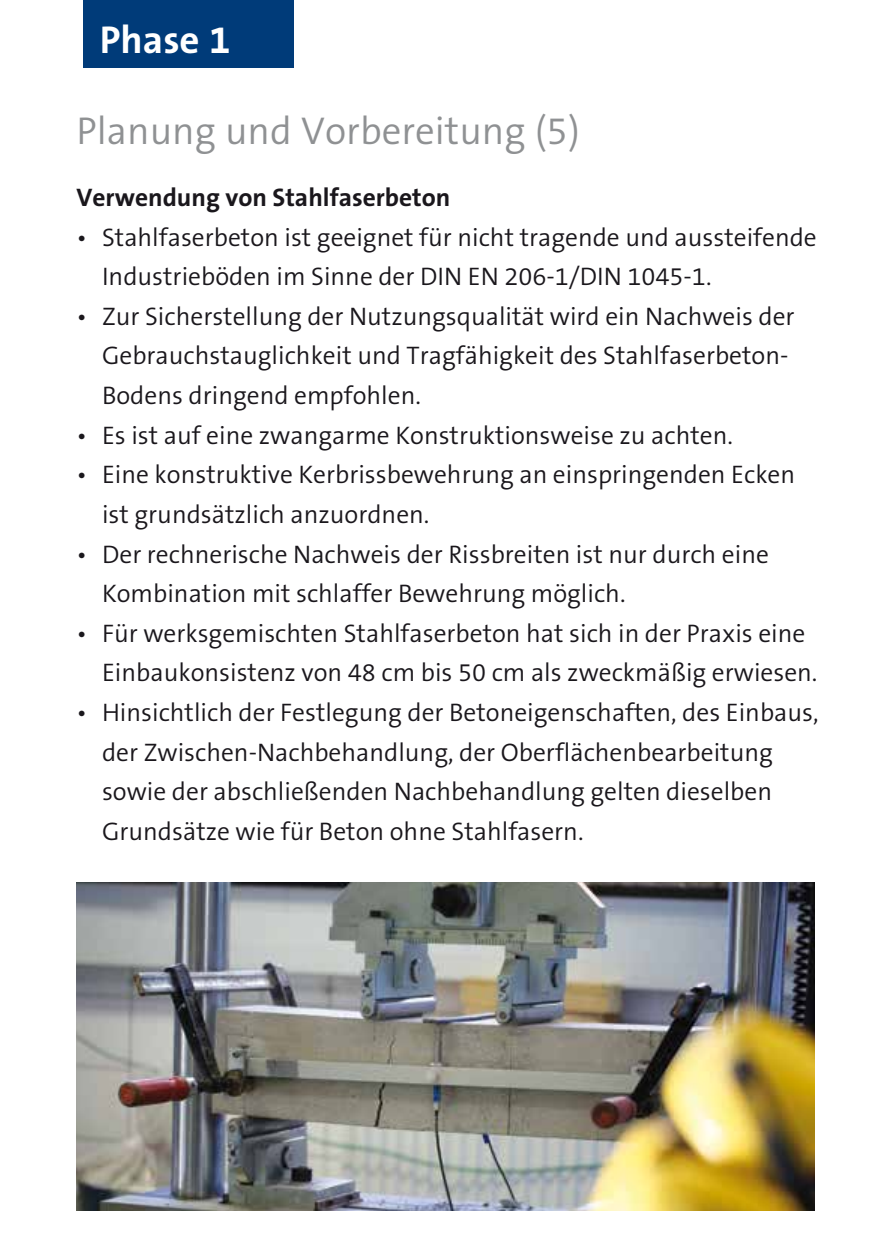
<style>
.page{position:relative;width:893px;height:1259px;background:#fff}
.page>*{position:absolute;margin:0;border:0;box-sizing:border-box;transform-origin:0 0}
._01_main_heading{font:300 39px "The Sans B4";color:#8f9193}
._01_main_heading-2{font:700 39px "The Sans B7";color:#fff}
.Lauftext_A6{font:300 25.5px/39.6px "The Sans B4";color:#1a171c}
.Lauftext_A6-2{font:700 25.5px "The Sans B7";color:#1a171c}
</style>
<div class="page">
<hr style="left:892px;top:310px;width:1px;height:949px;background:#003b79">
<div style="left:83px;top:0;width:210px;height:68px;background:#003b79"></div>
<img style="left:77px;top:882px;width:737px;height:328px">
<p class="_01_main_heading-2" style="left:100px;top:19px;width:132px">Phase 1</p>
<p class="_01_main_heading" style="left:77px;top:110px;width:505px">Planung und Vorbereitung (5)</p>
<p class="Lauftext_A6-2" style="left:77px;top:184px;width:375px">Verwendung von Stahlfaserbeton</p>
<p class="Lauftext_A6" style="left:102px;top:218px;width:716px;text-indent:-26px">• Stahlfaserbeton ist geeignet für nicht tragende und aussteifende<br>Industrieböden im Sinne der DIN EN 206-1/DIN 1045-1.</p>
<p class="Lauftext_A6" style="left:102px;top:297px;width:694px;text-indent:-26px">• Zur Sicherstellung der Nutzungsqualität wird ein Nachweis der<br>Gebrauchstauglichkeit und Tragfähigkeit des Stahlfaserbeton-<br>Bodens dringend empfohlen.</p>
<p class="Lauftext_A6" style="left:77px;top:416px;width:658px">• Es ist auf eine zwangarme Konstruktionsweise zu achten.</p>
<p class="Lauftext_A6" style="left:102px;top:456px;width:695px;text-indent:-26px">• Eine konstruktive Kerbrissbewehrung an einspringenden Ecken ist grundsätzlich anzuordnen.</p>
<p class="Lauftext_A6" style="left:102px;top:535px;width:668px;text-indent:-26px">• Der rechnerische Nachweis der Rissbreiten ist nur durch eine<br>Kombination mit schlaffer Bewehrung möglich.</p>
<p class="Lauftext_A6" style="left:102px;top:614px;width:717px;text-indent:-26px">• Für werksgemischten Stahlfaserbeton hat sich in der Praxis eine<br>Einbaukonsistenz von 48 cm bis 50 cm als zweckmäßig erwiesen.</p>
<p class="Lauftext_A6" style="left:102px;top:693px;width:718px;text-indent:-26px">• Hinsichtlich der Festlegung der Betoneigenschaften, des Einbaus, der Zwischen-Nachbehandlung, der Oberflächenbearbeitung sowie der abschließenden Nachbehandlung gelten dieselben Grundsätze wie für Beton ohne Stahlfasern.</p>
</div>
